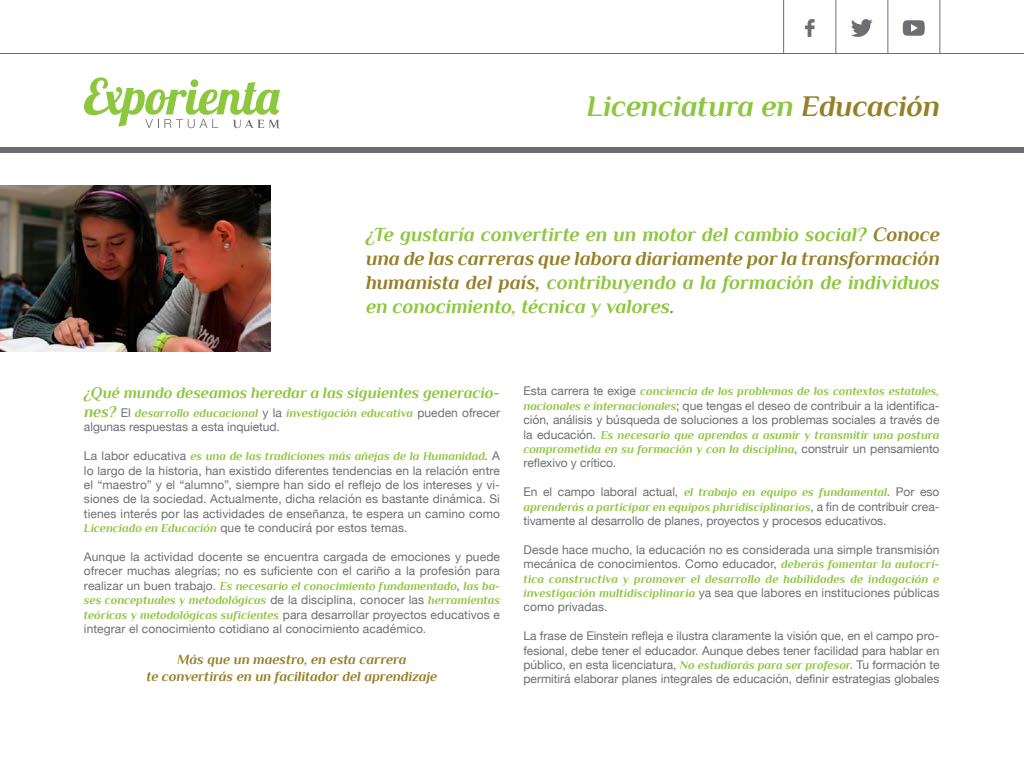
<style>
.page{position:relative;width:1024px;height:768px;background:#fff}
.page>*{position:absolute;margin:0;border:0;box-sizing:border-box;transform-origin:0 0}
.t1{font:italic 700 30px "Philosopher";letter-spacing:-.005em;color:#8dc63f}
.t2{font:italic 700 20px/24px "Philosopher";letter-spacing:-.005em;color:#8dc63f;text-align:justify}
.t3{font:italic 700 16px "Philosopher";color:#8dc63f}
.t4{font:italic 700 14px/16.8px "Philosopher";color:#958028;text-align:center}
.t5{font:12px/14.4px "Helvetica Neue";letter-spacing:.005em;color:#6d6e71}
.t6{font:italic 700 12px/14.4px "Philosopher";color:#8dc63f}
.s1{color:#958028}
.s2{font-size:16px}
.s3{font-family:"Helvetica Neue";font-weight:400;font-style:normal;color:#6d6e71}
.s4{font-family:"Philosopher";font-weight:700;font-style:italic;color:#8dc63f}
</style>
<div class="page">
<svg style="left:84px;top:77px;width:196px;height:52px"></svg>
<div style="left:0;top:147px;width:1024px;height:6px;background:#6d6e71"></div>
<hr style="left:0;top:53px;width:1024px;height:1px;background:#6d6e71">
<svg style="left:851px;top:19px;width:22px;height:18px"></svg>
<svg style="left:903px;top:20px;width:22px;height:16px"></svg>
<svg style="left:805px;top:19px;width:10px;height:18px"></svg>
<hr style="left:783px;top:0;width:1px;height:54px;background:#6d6e71">
<hr style="left:836px;top:0;width:1px;height:54px;background:#6d6e71">
<hr style="left:888px;top:0;width:1px;height:54px;background:#6d6e71">
<hr style="left:940px;top:0;width:1px;height:54px;background:#6d6e71">
<img style="left:0;top:185px;width:271px;height:167px">
<h1 class="t1" style="left:587px;top:91px;width:355px">Licenciatura en <span class="s1">Educación</span></h1>
<h2 class="t2" style="left:366px;top:223px;width:575px">¿Te gustaría convertirte en un motor del cambio social? <span class="s1">Conoce una de las carreras que labora diariamente por la transformación humanista del país,</span> contribuyendo a la formación de individuos en conocimiento, técnica y valores<span class="s1">.</span></h2>
<h3 class="t3" style="left:84px;top:384px;width:417px">¿Qué mundo deseamos heredar a las siguientes generacio-</h3>
<p class="t6" style="left:84px;top:406px;width:418px"><span class="s2">nes?</span> <span class="s3">El</span> desarrollo educacional <span class="s3">y la</span> investigación educativa <span class="s3">pueden ofrecer</span></p>
<p class="t5" style="left:84px;top:421px;width:197px">algunas respuestas a esta inquietud.</p>
<p class="t6" style="left:84px;top:449px;width:418px"><span class="s3">La labor educativa</span> es una de las tradiciones más añejas de la Humanidad<span class="s3">. A</span></p>
<p class="t5" style="left:84px;top:464px;width:418px;text-align:justify">lo largo de la historia, han existido diferentes tendencias en la relación entre el “maestro” y el “alumno”, siempre han sido el reflejo de los intereses y vi&shy;siones de la sociedad. Actualmente, dicha relación es bastante dinámica. Si tienes interés por las actividades de enseñanza, te espera un camino como <span class="s4">Licenciado en Educación</span> que te conducirá por estos temas.</p>
<p class="t5" style="left:84px;top:550px;width:418px">Aunque la actividad docente se encuentra cargada de emociones y puede ofrecer muchas alegrías; no es suficiente con el cariño a la profesión para</p>
<p class="t6" style="left:84px;top:579px;width:418px"><span class="s3">realizar un buen trabajo.</span> Es necesario el conocimiento fundamentado<span class="s3">,</span> las ba&shy;ses conceptuales y metodológicas <span class="s3">de la disciplina, conocer las</span> herramientas</p>
<p class="t5" style="left:84px;top:608px;width:418px"><span class="s4">teóricas y metodológicas suficientes</span> para desarrollar proyectos educativos e integrar el conocimiento cotidiano al conocimiento académico.</p>
<p class="t4" style="left:147px;top:651px;width:292px">Más que un maestro, en esta carrera<br>te convertirás en un facilitador del aprendizaje</p>
<p class="t6" style="left:523px;top:384px;width:417px"><span class="s3">Esta carrera te exige</span> conciencia de los problemas de los contextos estatales,</p>
<p class="t5" style="left:523px;top:399px;width:418px"><span class="s4">nacionales e internacionales</span>; que tengas el deseo de contribuir a la identifica&shy;ción, análisis y búsqueda de soluciones a los problemas sociales a través de</p>
<p class="t6" style="left:523px;top:428px;width:418px"><span class="s3">la educación.</span> Es necesario que aprendas a asumir y transmitir una postura comprometida en su formación y con la disciplina<span class="s3">, construir un pensamiento</span></p>
<p class="t5" style="left:523px;top:457px;width:94px">reflexivo y crítico.</p>
<p class="t5" style="left:523px;top:485px;width:418px">En el campo laboral actual, <span class="s4">el trabajo en equipo es fundamental</span>. Por eso</p>
<p class="t6" style="left:523px;top:500px;width:418px">aprenderás a participar en equipos pluridisciplinarios<span class="s3">, a fin de contribuir crea-</span></p>
<p class="t5" style="left:523px;top:514px;width:365px">tivamente al desarrollo de planes, proyectos y procesos educativos.</p>
<p class="t5" style="left:523px;top:543px;width:418px">Desde hace mucho, la educación no es considerada una simple transmisión mecánica de conocimientos. Como educador, <span class="s4">deberás fomentar la autocrí-</span></p>
<p class="t6" style="left:523px;top:572px;width:417px">tica constructiva y promover el desarrollo de habilidades de indagación e</p>
<p class="t5" style="left:523px;top:586px;width:418px"><span class="s4">investigación multidisciplinaria</span> ya sea que labores en instituciones públicas como privadas.</p>
<p class="t5" style="left:523px;top:629px;width:418px;text-align:justify">La frase de Einstein refleja e ilustra claramente la visión que, en el campo pro&shy;fesional, debe tener el educador. Aunque debes tener facilidad para hablar en público, en esta licenciatura, <span class="s4">No estudiarás para ser profesor</span>. Tu formación te permitirá elaborar planes integrales de educación, definir estrategias globales</p>
</div>
